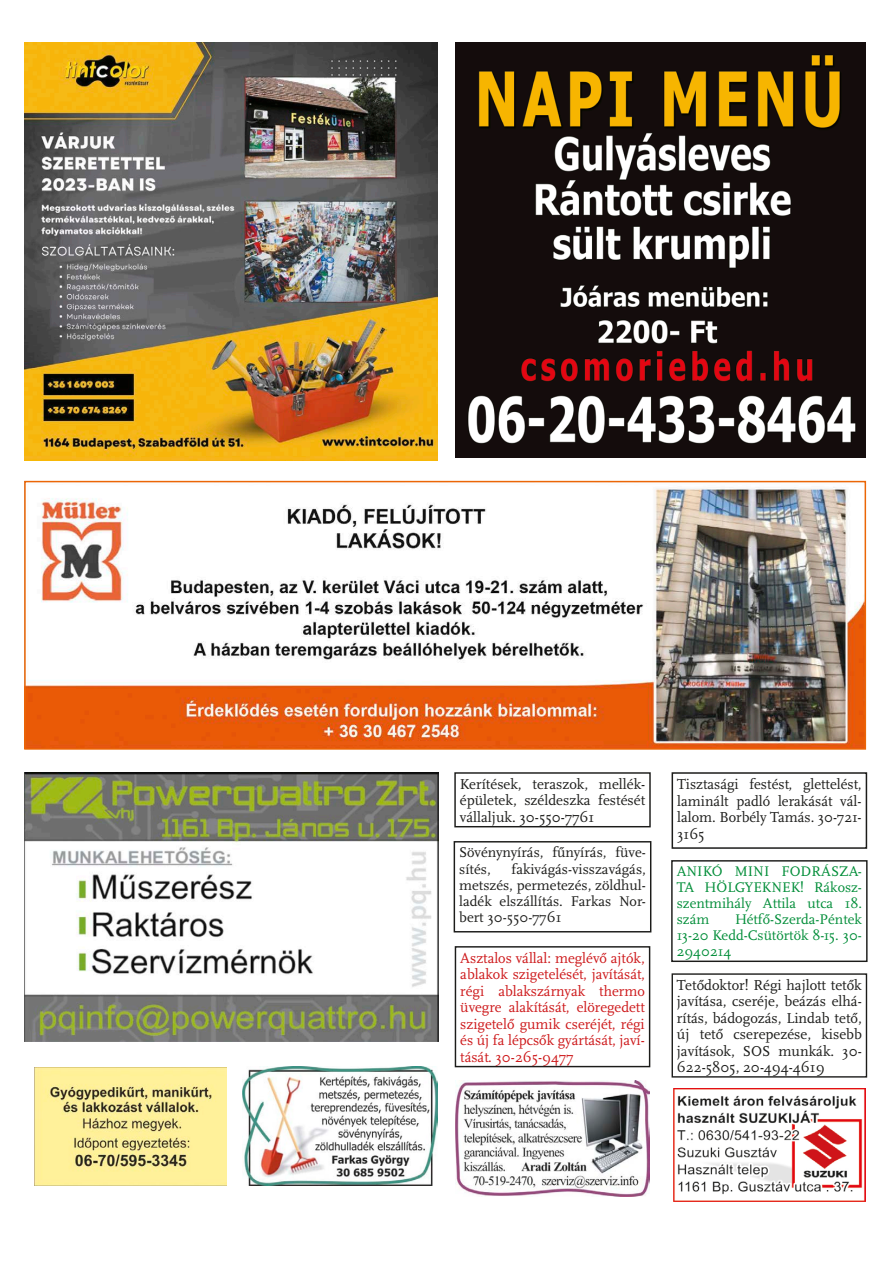
<style>
.page{position:relative;width:893px;height:1263px;background:#fff}
.page>*{position:absolute;margin:0;border:0;box-sizing:border-box;transform-origin:0 0}
.Szöveg{font:15px/16.5px "Scala Pro";color:#1c1c1a;text-align:justify}
.Szöveg-2{font:15px/16.5px "Scala Pro";color:#cd1719;text-align:justify}
.Szöveg-3{font:14.7px/16.2px "Scala Pro";color:#1c1c1a}
.Szöveg-4{font:14.55px/16px "Scala Pro";color:#008d38;text-align:justify}
</style>
<div class="page">
<img style="left:455px;top:43px;width:410px;height:414px">
<div style="left:672px;top:973px;width:195px;height:104px;border:1px solid #1c1c1a"></div>
<div style="left:671px;top:860px;width:196px;height:102px;border:1px solid #1c1c1a"></div>
<img style="left:25px;top:43px;width:412px;height:417px">
<img style="left:27px;top:487px;width:836px;height:260px">
<div style="left:24px;top:481px;width:842px;height:269px;border:2px solid #eb6606"></div>
<img style="left:25px;top:773px;width:413px;height:269px">
<img style="left:673px;top:1089px;width:192px;height:113px">
<img style="left:456px;top:1081px;width:193px;height:115px">
<img style="left:35px;top:1067px;width:192px;height:118px">
<img style="left:242px;top:1066px;width:195px;height:119px">
<div style="left:672px;top:772px;width:195px;height:77px;border:2px solid #1c1c1a"></div>
<div style="left:455px;top:946px;width:195px;height:121px;border:1px solid #1c1c1a"></div>
<div style="left:454px;top:841px;width:197px;height:91px;border:1px solid #1c1c1a"></div>
<div style="left:454px;top:772px;width:197px;height:55px;border:1px solid #1c1c1a"></div>
<p class="Szöveg" style="left:460px;top:776px;width:187px">Kerítések, teraszok, mellék&shy;épületek, széldeszka festését vállaljuk. 30-550-7761</p>
<p class="Szöveg-3" style="left:459px;top:845px;width:188px">Sövénynyírás, fűnyírás, füve&shy;sítés,</p>
<p class="Szöveg-3" style="left:459px;top:861px;width:188px;text-align:justify;text-indent:52px">fakivágás-visszavágás, metszés, permetezés, zöldhul&shy;ladék elszállítás. Farkas Nor&shy;bert 30-550-7761</p>
<p class="Szöveg-2" style="left:460px;top:950px;width:186px">Asztalos vállal: meglévő ajtók, ablakok szigetelését, javítását, régi ablakszárnyak thermo üvegre alakítását, elöregedett szigetelő gumik cseréjét, régi és új fa lépcsők gyártását, javí&shy;tását. 30-265-9477</p>
<p class="Szöveg" style="left:677px;top:776px;width:186px">Tisztasági festést, glettelést, laminált padló lerakását vál&shy;lalom. Borbély Tamás. 30-721- 3165</p>
<p class="Szöveg-4" style="left:677px;top:864px;width:187px">ANIKÓ MINI FODRÁSZA-TA HÖLGYEKNEK! Rákos - szentmihály Attila utca 18. szám</p>
<p class="Szöveg-4" style="left:677px;top:912px;width:187px;text-indent:58px">Hétfő-Szerda-Péntek 13-20 Kedd-Csütörtök 8-15. 30- 2940214</p>
<p class="Szöveg" style="left:677px;top:977px;width:186px">Tetődoktor! Régi hajlott tetők javítása, cseréje, beázás elhá&shy;rítás, bádogozás, Lindab tető, új tető cserepezése, kisebb javítások, SOS munkák. 30- 622-5805, 20-494-4619</p>
</div>
